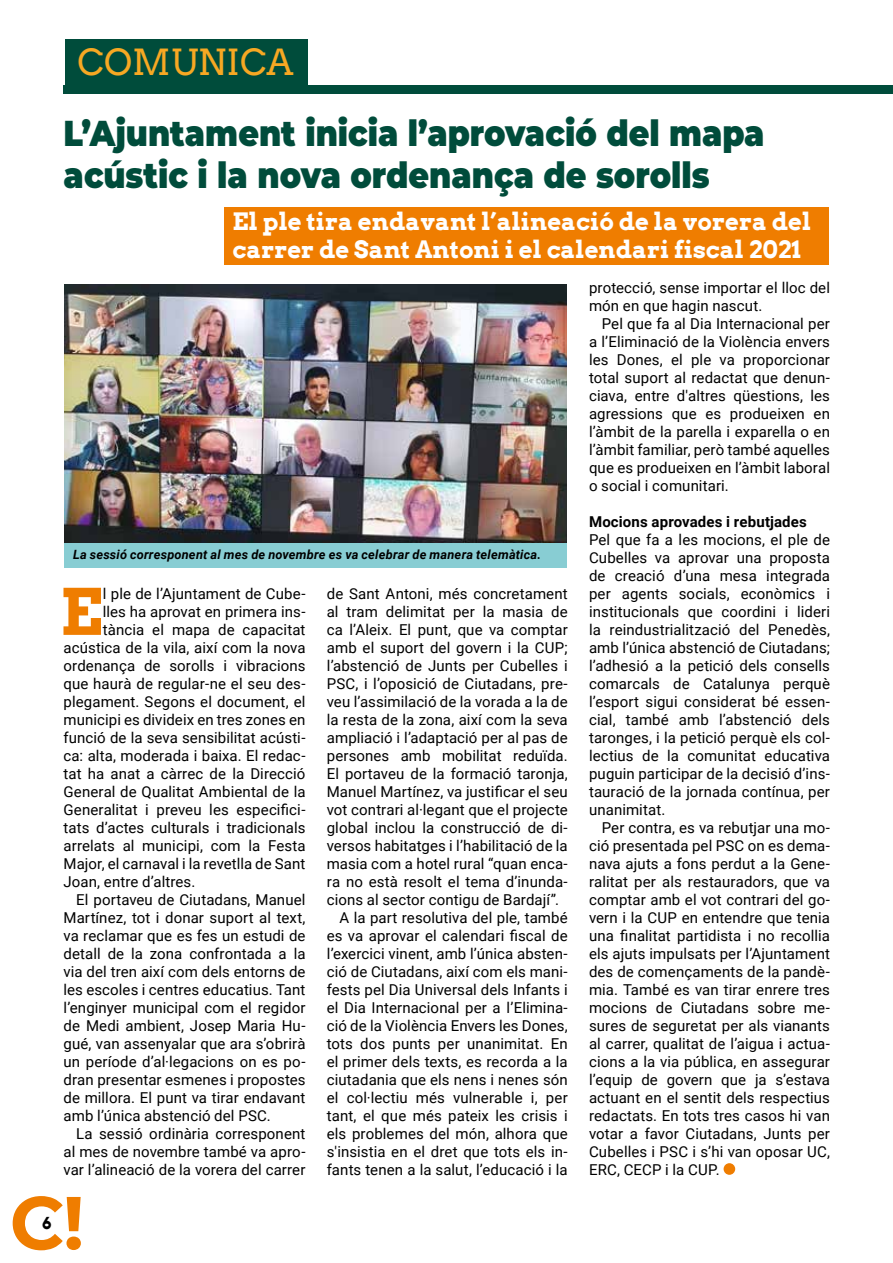
<style>
.page{position:relative;width:893px;height:1263px;background:#fff}
.page>*{position:absolute;margin:0;border:0;box-sizing:border-box;transform-origin:0 0}
.t1{font:700 63.6px "Arvo";color:#ef7d00}
.t2{font:900 36px/42px "Montserrat";color:#004c3b;scale:.88 1}
.t3{font:36px "Arvo";color:#f7a823}
.t4{font:700 24px/28.8px "Arvo";color:#fff}
.t5{font:700 16.5px "Arvo";color:#000}
.t6{font:15px/18px "Roboto";letter-spacing:.005em;color:#000;text-align:justify}
.t7{font:700 15px "Roboto";letter-spacing:.01em;color:#000}
.t8{font:italic 700 12.75px "Roboto";letter-spacing:.015em;color:#000}
</style>
<div class="page">
<svg style="left:13px;top:1196px;width:68px;height:54px"></svg>
<div style="left:65px;top:39px;width:243px;height:47px;background:#004c3b"></div>
<div style="left:64px;top:85px;width:829px;height:9px;background:#004c3b"></div>
<div style="left:224px;top:207px;width:605px;height:57px;background:#ef7d00"></div>
<img style="left:65px;top:285px;width:502px;height:258px">
<div style="left:65px;top:543px;width:502px;height:24px;background:#88cdd3"></div>
<div style="left:724px;top:1163px;width:11px;height:12px;background:#ef7d00;border-radius:50%"></div>
<h2 class="t3" style="left:78px;top:41px;width:218px">COMUNICA</h2>
<h2 class="t2" style="left:63px;top:110px;width:798px">L’Ajuntament inicia l’aprovació del mapa acústic i la nova ordenança de sorolls</h2>
<h3 class="t4" style="left:233px;top:206px;width:580px">El ple tira endavant l’alineació de la vorera del carrer de Sant Antoni i el calendari fiscal 2021</h3>
<p class="t8" style="left:73px;top:545px;width:470px">La sessió corresponent al mes de novembre es va celebrar de manera telemàtica.</p>
<h1 class="t1" style="left:60px;top:572px;width:44px">E</h1>
<p class="t6" style="left:103px;top:584px;width:204px">l ple de l’Ajuntament de Cube-</p>
<p class="t6" style="left:327px;top:584px;width:242px">de Sant Antoni, més concretament</p>
<p class="t6" style="left:327px;top:602px;width:242px">al tram delimitat per la masia de</p>
<p class="t6" style="left:327px;top:620px;width:242px">ca l’Aleix. El punt, que va comptar</p>
<p class="t6" style="left:327px;top:638px;width:242px">amb el suport del govern i la CUP;</p>
<p class="t6" style="left:327px;top:656px;width:242px">l’abstenció de Junts per Cubelles i</p>
<p class="t6" style="left:327px;top:674px;width:242px">PSC, i l’oposició de Ciutadans, pre-</p>
<p class="t6" style="left:327px;top:692px;width:242px">veu l’assimilació de la vorada a la de</p>
<p class="t6" style="left:327px;top:710px;width:242px">la resta de la zona, així com la seva</p>
<p class="t6" style="left:327px;top:728px;width:242px">ampliació i l’adaptació per al pas de</p>
<p class="t6" style="left:327px;top:746px;width:242px">persones amb mobilitat reduïda.</p>
<p class="t6" style="left:327px;top:764px;width:242px">El portaveu de la formació taronja,</p>
<p class="t6" style="left:327px;top:782px;width:242px">Manuel Martínez, va justificar el seu</p>
<p class="t6" style="left:327px;top:800px;width:242px">vot contrari al·legant que el projecte</p>
<p class="t6" style="left:327px;top:818px;width:242px">global inclou la construcció de di-</p>
<p class="t6" style="left:327px;top:836px;width:242px">versos habitatges i l’habilitació de la</p>
<p class="t6" style="left:327px;top:854px;width:242px">masia com a hotel rural “quan enca-</p>
<p class="t6" style="left:327px;top:872px;width:242px">ra no està resolt el tema d’inunda-</p>
<p class="t6" style="left:327px;top:890px;width:234px">cions al sector contigu de Bardají”.</p>
<p class="t6" style="left:340px;top:908px;width:230px">A la part resolutiva del ple, també</p>
<p class="t6" style="left:327px;top:926px;width:242px">es va aprovar el calendari fiscal de</p>
<p class="t6" style="left:327px;top:944px;width:242px">l’exercici vinent, amb l’única absten-</p>
<p class="t6" style="left:327px;top:962px;width:242px">ció de Ciutadans, així com els mani-</p>
<p class="t6" style="left:327px;top:980px;width:242px">fests pel Dia Universal dels Infants i</p>
<p class="t6" style="left:327px;top:998px;width:242px">el Dia Internacional per a l’Elimina-</p>
<p class="t6" style="left:327px;top:1016px;width:242px">ció de la Violència Envers les Dones,</p>
<p class="t6" style="left:327px;top:1034px;width:242px">tots dos punts per unanimitat. En</p>
<p class="t6" style="left:327px;top:1052px;width:242px">el primer dels texts, es recorda a la</p>
<p class="t6" style="left:327px;top:1070px;width:242px">ciutadania que els nens i nenes són</p>
<p class="t6" style="left:327px;top:1088px;width:242px">el col·lectiu més vulnerable i, per</p>
<p class="t6" style="left:327px;top:1106px;width:242px">tant, el que més pateix les crisis i</p>
<p class="t6" style="left:327px;top:1124px;width:242px">els problemes del món, alhora que</p>
<p class="t6" style="left:327px;top:1142px;width:242px">s'insistia en el dret que tots els in-</p>
<p class="t6" style="left:327px;top:1160px;width:242px">fants tenen a la salut, l’educació i la</p>
<p class="t6" style="left:103px;top:602px;width:204px">lles ha aprovat en primera ins-</p>
<p class="t6" style="left:103px;top:620px;width:204px">tància el mapa de capacitat</p>
<p class="t6" style="left:63px;top:638px;width:244px">acústica de la vila, així com la nova</p>
<p class="t6" style="left:63px;top:656px;width:244px">ordenança de sorolls i vibracions</p>
<p class="t6" style="left:63px;top:674px;width:244px">que haurà de regular-ne el seu des-</p>
<p class="t6" style="left:63px;top:692px;width:244px">plegament. Segons el document, el</p>
<p class="t6" style="left:63px;top:710px;width:244px">municipi es divideix en tres zones en</p>
<p class="t6" style="left:63px;top:728px;width:244px">funció de la seva sensibilitat acústi-</p>
<p class="t6" style="left:63px;top:746px;width:244px">ca: alta, moderada i baixa. El redac-</p>
<p class="t6" style="left:63px;top:764px;width:244px">tat ha anat a càrrec de la Direcció</p>
<p class="t6" style="left:63px;top:782px;width:244px">General de Qualitat Ambiental de la</p>
<p class="t6" style="left:63px;top:800px;width:244px">Generalitat i preveu les especifici-</p>
<p class="t6" style="left:63px;top:818px;width:244px">tats d’actes culturals i tradicionals</p>
<p class="t6" style="left:63px;top:836px;width:244px">arrelats al municipi, com la Festa</p>
<p class="t6" style="left:63px;top:854px;width:244px">Major, el carnaval i la revetlla de Sant</p>
<p class="t6" style="left:63px;top:872px;width:133px">Joan, entre d’altres.</p>
<p class="t6" style="left:76px;top:890px;width:231px">El portaveu de Ciutadans, Manuel</p>
<p class="t6" style="left:63px;top:908px;width:244px">Martínez, tot i donar suport al text,</p>
<p class="t6" style="left:63px;top:926px;width:244px">va reclamar que es fes un estudi de</p>
<p class="t6" style="left:63px;top:944px;width:244px">detall de la zona confrontada a la</p>
<p class="t6" style="left:63px;top:962px;width:244px">via del tren així com dels entorns de</p>
<p class="t6" style="left:63px;top:980px;width:244px">les escoles i centres educatius. Tant</p>
<p class="t6" style="left:63px;top:998px;width:244px">l’enginyer municipal com el regidor</p>
<p class="t6" style="left:63px;top:1016px;width:244px">de Medi ambient, Josep Maria Hu-</p>
<p class="t6" style="left:63px;top:1034px;width:244px">gué, van assenyalar que ara s’obrirà</p>
<p class="t6" style="left:63px;top:1052px;width:244px">un període d’al·legacions on es po-</p>
<p class="t6" style="left:63px;top:1070px;width:244px">dran presentar esmenes i propostes</p>
<p class="t6" style="left:63px;top:1088px;width:244px">de millora. El punt va tirar endavant</p>
<p class="t6" style="left:63px;top:1106px;width:209px">amb l’única abstenció del PSC.</p>
<p class="t6" style="left:76px;top:1124px;width:231px">La sessió ordinària corresponent</p>
<p class="t6" style="left:63px;top:1142px;width:244px">al mes de novembre també va apro-</p>
<p class="t6" style="left:63px;top:1160px;width:244px">var l’alineació de la vorera del carrer</p>
<p class="t6" style="left:589px;top:278px;width:242px">protecció, sense importar el lloc del món en que hagin nascut.</p>
<p class="t6" style="left:589px;top:314px;width:242px;text-indent:13px">Pel que fa al Dia Internacional per a l’Eliminació de la Violència envers les Dones, el ple va proporcionar total suport al redactat que denun&shy;ciava, entre d'altres qüestions, les agressions que es produeixen en l’àmbit de la parella i exparella o en l’àmbit familiar, però també aquelles que es produeixen en l’àmbit laboral o social i comunitari.</p>
<p class="t7" style="left:589px;top:511px;width:219px">Mocions aprovades i rebutjades</p>
<p class="t6" style="left:589px;top:530px;width:242px">Pel que fa a les mocions, el ple de Cubelles va aprovar una proposta de creació d’una mesa integrada per agents socials, econòmics i institucionals que coordini i lideri la reindustrialització del Penedès, amb l’única abstenció de Ciutadans; l’adhesió a la petició dels consells comarcals de Catalunya perquè l’esport sigui considerat bé essen&shy;cial, també amb l’abstenció dels taronges, i la petició perquè els col· lectius de la comunitat educativa puguin participar de la decisió d’ins&shy;tauració de la jornada contínua, per unanimitat.</p>
<p class="t6" style="left:589px;top:818px;width:242px;text-indent:13px">Per contra, es va rebutjar una mo&shy;ció presentada pel PSC on es dema&shy;nava ajuts a fons perdut a la Gene&shy;ralitat per als restauradors, que va comptar amb el vot contrari del go&shy;vern i la CUP en entendre que tenia una finalitat partidista i no recollia els ajuts impulsats per l’Ajuntament des de començaments de la pandè&shy;mia. També es van tirar enrere tres mocions de Ciutadans sobre me&shy;sures de seguretat per als vianants al carrer, qualitat de l’aigua i actua&shy;cions a la via pública, en assegurar l’equip de govern que ja s’estava actuant en el sentit dels respectius redactats. En tots tres casos hi van votar a favor Ciutadans, Junts per Cubelles i PSC i s’hi van oposar UC, ERC, CECP i la CUP.</p>
<p class="t5" style="left:42px;top:1212px;width:11px">6</p>
</div>
